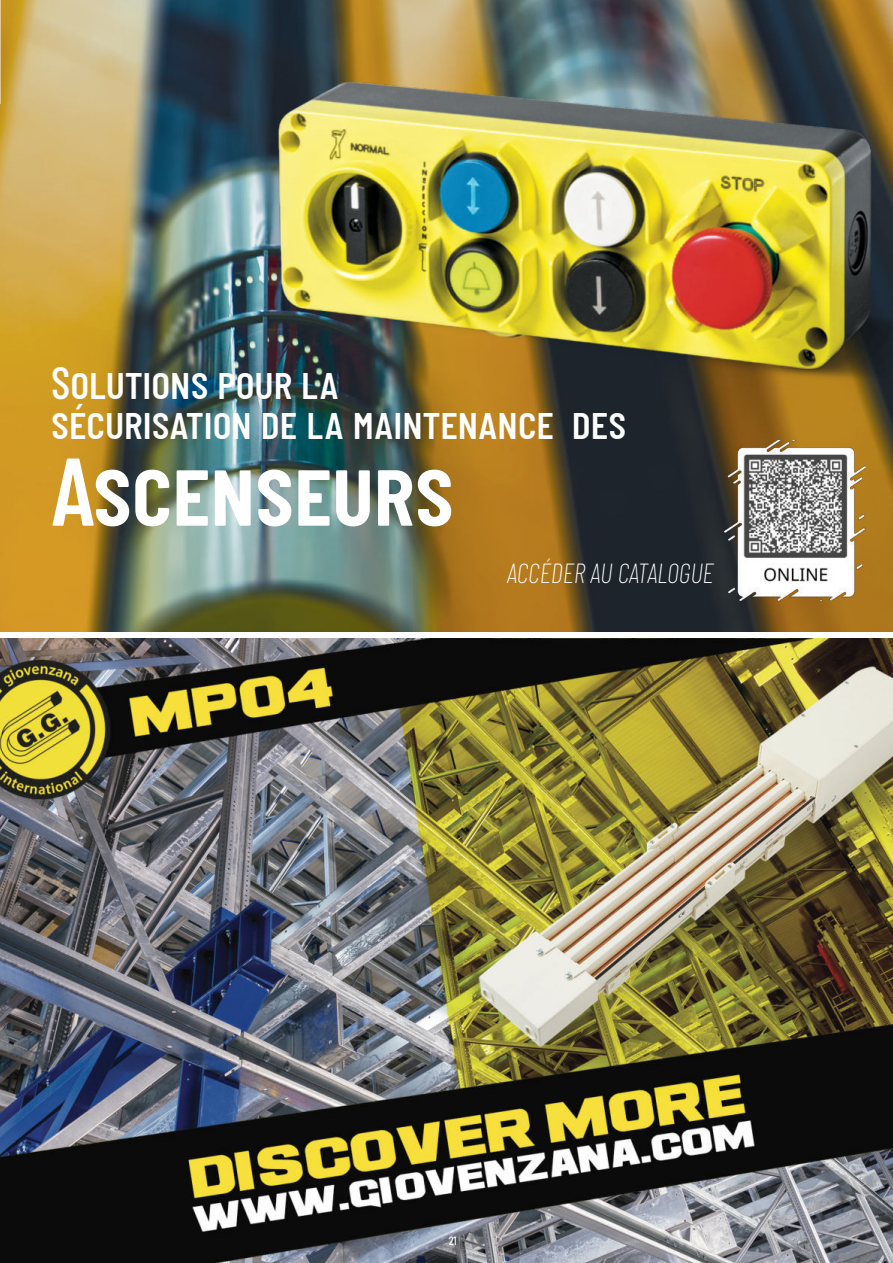
<style>
.page{position:relative;width:893px;height:1263px;background:#fff}
.page>*{position:absolute;margin:0;border:0;box-sizing:border-box;transform-origin:0 0}
.t1{font:600 96px "Barlow Condensed";color:#fff}
.t2{font:500 45px/40.5px "Barlow Condensed";color:#fff}
.t3{font:italic 200 27px "Barlow Condensed";color:#fff}
.t4{font:500 12px "Barlow Condensed";color:#fff}
</style>
<div class="page">
<img style="left:0;top:0;width:893px;height:631px">
<img style="left:276px;top:81px;width:617px;height:308px">
<img style="left:0;top:639px;width:893px;height:624px">
<svg style="left:0;top:258px;width:1px;height:144px"></svg>
<svg style="left:0;top:0;width:1px;height:246px"></svg>
<hr style="left:0;top:1228px;width:1px;height:35px;background:#ccd62a">
<img style="left:724px;top:441px;width:142px;height:160px">
<p class="t2" style="left:51px;top:359px;width:577px">SOLUTIONS POUR LA<br>SÉCURISATION DE LA MAINTENANCE DES</p>
<h1 class="t1" style="left:51px;top:423px;width:404px">Ascenseurs</h1>
<p class="t3" style="left:507px;top:554px;width:208px">ACCÉDER AU CATALOGUE</p>
<p class="t4" style="left:449px;top:1232px;width:9px">21</p>
</div>
